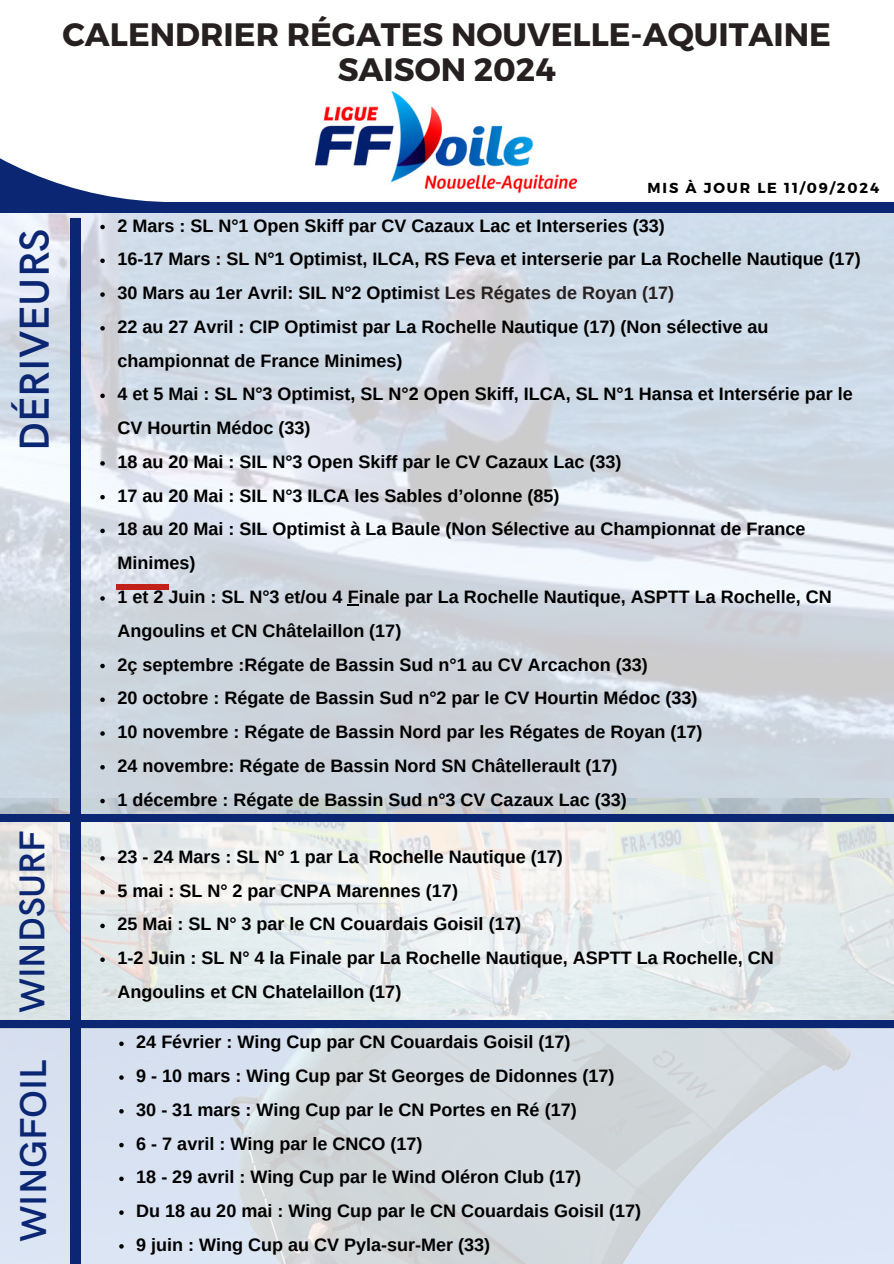
<style>
.page{position:relative;width:894px;height:1264px;background:#fff}
.page>*{position:absolute;margin:0;border:0;box-sizing:border-box;transform-origin:0 0}
.t1{font:600 42px "HK Grotesk";color:#0b2673}
.t2{font:600 37.5px "HK Grotesk";color:#0b2673}
.t3{font:600 36px "HK Grotesk";color:#0b2673}
.t4{font:700 32.4px/35.7px "Montserrat";color:#272020;text-align:center}
.t5{font:700 18px/33.8px "Arimo";color:#000}
.t6{font:700 14.4px "Montserrat";letter-spacing:.13em;color:#000}
.s1{color:#272020}
</style>
<div class="page">
<img style="left:0;top:213px;width:893px;height:585px">
<div style="left:0;top:0;width:893px;height:213px;background:#0b2673"></div>
<div style="left:0;top:0;width:893px;height:202px;background:#fff"></div>
<img style="left:315px;top:91px;width:261px;height:103px">
<img style="left:0;top:1028px;width:893px;height:235px">
<img style="left:0;top:798px;width:893px;height:230px">
<div style="left:0;top:814px;width:893px;height:7px;background:#0b2673"></div>
<div style="left:71px;top:218px;width:10px;height:1045px;background:#0b2673"></div>
<svg style="left:100px;top:225px;width:5px;height:4px"></svg>
<svg style="left:100px;top:258px;width:5px;height:5px"></svg>
<svg style="left:100px;top:292px;width:5px;height:5px"></svg>
<svg style="left:100px;top:326px;width:5px;height:4px"></svg>
<svg style="left:100px;top:393px;width:5px;height:5px"></svg>
<svg style="left:100px;top:461px;width:5px;height:4px"></svg>
<svg style="left:100px;top:495px;width:5px;height:4px"></svg>
<svg style="left:100px;top:528px;width:5px;height:5px"></svg>
<svg style="left:100px;top:596px;width:5px;height:4px"></svg>
<svg style="left:100px;top:663px;width:5px;height:5px"></svg>
<svg style="left:100px;top:697px;width:5px;height:5px"></svg>
<svg style="left:100px;top:731px;width:5px;height:4px"></svg>
<svg style="left:100px;top:765px;width:5px;height:4px"></svg>
<svg style="left:100px;top:798px;width:5px;height:5px"></svg>
<div style="left:116px;top:584px;width:53px;height:5px;background:#c12118"></div>
<div style="left:0;top:1020px;width:893px;height:7px;background:#0b2673"></div>
<svg style="left:100px;top:856px;width:5px;height:4px"></svg>
<svg style="left:100px;top:889px;width:5px;height:5px"></svg>
<svg style="left:100px;top:923px;width:5px;height:5px"></svg>
<svg style="left:100px;top:957px;width:5px;height:4px"></svg>
<svg style="left:119px;top:1041px;width:5px;height:5px"></svg>
<svg style="left:119px;top:1075px;width:5px;height:4px"></svg>
<svg style="left:119px;top:1109px;width:5px;height:4px"></svg>
<svg style="left:119px;top:1142px;width:5px;height:5px"></svg>
<svg style="left:119px;top:1176px;width:5px;height:5px"></svg>
<svg style="left:119px;top:1210px;width:5px;height:4px"></svg>
<svg style="left:119px;top:1244px;width:5px;height:4px"></svg>
<p class="t4" style="left:62px;top:15px;width:769px">CALENDRIER RÉGATES NOUVELLE-AQUITAINE<br>SAISON 2024</p>
<p class="t1" style="left:11px;top:451px;width:224px;rotate:-90deg">DÉRIVEURS</p>
<p class="t3" style="left:12px;top:1013px;width:185px;rotate:-90deg">WINDSURF</p>
<p class="t2" style="left:12px;top:1241px;width:184px;rotate:-90deg">WINGFOIL</p>
<p class="t6" style="left:647px;top:178px;width:233px">MIS À JOUR LE 11/09/2024</p>
<p class="t5" style="left:117px;top:208px;width:548px">2 Mars : SL N°1 Open Skiff par CV Cazaux Lac et Interseries (33)</p>
<h3 class="t5" style="left:117px;top:242px;width:744px">16-17 Mars : SL N°1 Optimist, ILCA, RS Feva et interserie par La Rochelle Nautique (17)</h3>
<p class="t5" style="left:117px;top:276px;width:558px">30 Mars au 1er Avril: SIL N°2 Optimi<span class="s1">st Les Régates de Royan (17)</span></p>
<p class="t5" style="left:117px;top:310px;width:652px">22 au 27 Avril : CIP Optimist par La Rochelle Nautique (17) (Non sélective au championnat de France Minimes)</p>
<p class="t5" style="left:117px;top:377px;width:736px">4 et 5 Mai : SL N°3 Optimist, SL N°2 Open Skiff, ILCA, SL N°1 Hansa et Intersérie par le<br>CV Hourtin Médoc (33)</p>
<h1 class="t5" style="left:117px;top:445px;width:505px">18 au 20 Mai : SIL N°3 Open Skiff par le CV Cazaux Lac (33)</h1>
<p class="t5" style="left:117px;top:478px;width:443px">17 au 20 Mai : SIL N°3 ILCA les Sables d’olonne (85)</p>
<p class="t5" style="left:117px;top:512px;width:689px">18 au 20 Mai : SIL Optimist à La Baule (Non Sélective au Championnat de France<br>Minimes)</p>
<p class="t5" style="left:117px;top:580px;width:715px">1 et 2 Juin : SL N°3 et/ou 4 Finale par La Rochelle Nautique, ASPTT La Rochelle, CN<br>Angoulins et CN Châtelaillon (17)</p>
<p class="t5" style="left:117px;top:647px;width:531px">2ç septembre :Régate de Bassin Sud n°1 au CV Arcachon (33)</p>
<p class="t5" style="left:117px;top:681px;width:581px">20 octobre : Régate de Bassin Sud n°2 par le CV Hourtin Médoc (33)</p>
<p class="t5" style="left:117px;top:715px;width:586px">10 novembre : Régate de Bassin Nord par les Régates de Royan (17)</p>
<p class="t5" style="left:117px;top:748px;width:501px">24 novembre: Régate de Bassin Nord SN Châtellerault (17)</p>
<p class="t5" style="left:117px;top:782px;width:510px">1 décembre : Régate de Bassin Sud n°3 CV Cazaux Lac (33)</p>
<p class="t5" style="left:117px;top:839px;width:447px">23 - 24 Mars : SL N° 1 par La Rochelle Nautique (17)</p>
<p class="t5" style="left:117px;top:873px;width:342px">5 mai : SL N° 2 par CNPA Marennes (17)</p>
<p class="t5" style="left:117px;top:907px;width:405px">25 Mai : SL N° 3 par le CN Couardais Goisil (17)</p>
<h2 class="t5" style="left:117px;top:941px;width:657px">1-2 Juin : SL N° 4 la Finale par La Rochelle Nautique, ASPTT La Rochelle, CN<br>Angoulins et CN Chatelaillon (17)</h2>
<p class="t5" style="left:136px;top:1025px;width:435px">24 Février : Wing Cup par CN Couardais Goisil (17)</p>
<p class="t5" style="left:136px;top:1058px;width:479px">9 - 10 mars : Wing Cup par St Georges de Didonnes (17)</p>
<p class="t5" style="left:136px;top:1092px;width:442px">30 - 31 mars : Wing Cup par le CN Portes en Ré (17)</p>
<p class="t5" style="left:136px;top:1126px;width:287px">6 - 7 avril : Wing par le CNCO (17)</p>
<h2 class="t5" style="left:136px;top:1160px;width:446px">18 - 29 avril : Wing Cup par le Wind Oléron Club (17)</h2>
<p class="t5" style="left:136px;top:1193px;width:506px">Du 18 au 20 mai : Wing Cup par le CN Couardais Goisil (17)</p>
<p class="t5" style="left:136px;top:1227px;width:355px">9 juin : Wing Cup au CV Pyla-sur-Mer (33)</p>
</div>
